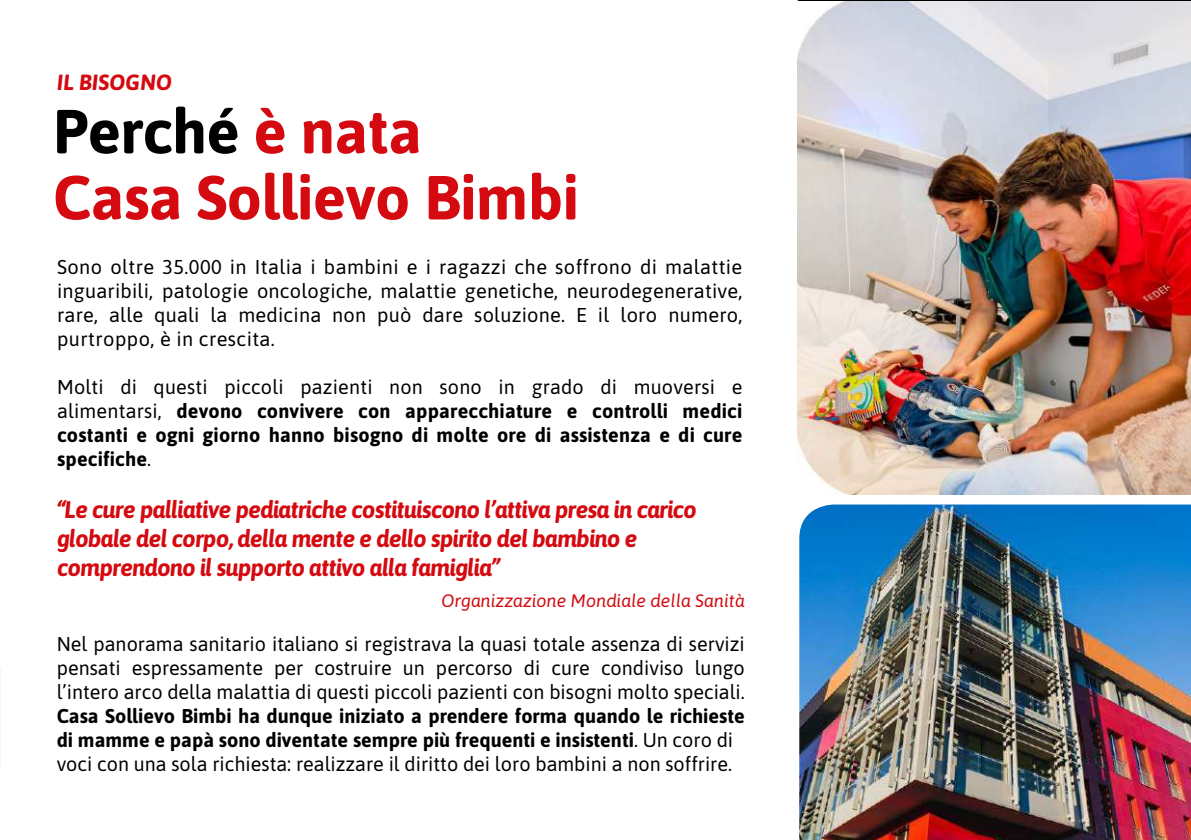
<style>
.page{position:relative;width:1191px;height:840px;background:#fff}
.page>*{position:absolute;margin:0;border:0;box-sizing:border-box;transform-origin:0 0}
.t1{font:700 62px/66px "Asap";letter-spacing:-.01em;color:#d40a10}
.t2{font:italic 700 24px/28.8px "Asap";letter-spacing:-.03em;color:#d40a10}
.t3{font:italic 700 22px "Asap";color:#d40a10}
.t4{font:20px/24px "Asap";letter-spacing:.005em;color:#000;text-align:justify}
.t5{font:700 20px/24px "Asap";color:#000}
.t6{font:italic 18px "Asap";color:#d40a10}
.s1{color:#000}
.s2{font-weight:400}
</style>
<div class="page">
<img style="left:799px;top:504px;width:392px;height:335px">
<img style="left:797px;top:1px;width:393px;height:493px">
<p class="t3" style="left:57px;top:73px;width:117px">IL BISOGNO</p>
<h1 class="t1" style="left:53px;top:103px;width:527px"><span class="s1">Perché</span> è nata<br>Casa Sollievo Bimbi</h1>
<p class="t4" style="left:57px;top:256px;width:687px">Sono oltre 35.000 in Italia i bambini e i ragazzi che soffrono di malattie inguaribili, patologie oncologiche, malattie genetiche, neurodegenerative, rare, alle quali la medicina non può dare soluzione. E il loro numero, purtroppo, è in crescita.</p>
<p class="t5" style="left:57px;top:376px;width:687px;text-align:justify"><span class="s2">Molti di questi piccoli pazienti non sono in grado di muoversi e alimentarsi,</span> devono convivere con apparecchiature e controlli medici costanti e ogni giorno hanno bisogno di molte ore di assistenza e di cure specifiche<span class="s2">.</span></p>
<p class="t2" style="left:57px;top:496px;width:641px">“Le cure palliative pediatriche costituiscono l’attiva presa in carico globale del corpo, della mente e dello spirito del bambino e comprendono il supporto attivo alla famiglia”</p>
<p class="t6" style="left:441px;top:592px;width:305px">Organizzazione Mondiale della Sanità</p>
<p class="t4" style="left:57px;top:632px;width:689px">Nel panorama sanitario italiano si registrava la quasi totale assenza di servizi pensati espressamente per costruire un percorso di cure condiviso lungo l’intero arco della malattia di questi piccoli pazienti con bisogni molto speciali.</p>
<p class="t5" style="left:57px;top:705px;width:689px">Casa Sollievo Bimbi ha dunque iniziato a prendere forma quando le richieste di mamme e papà sono diventate sempre più frequenti e insistenti<span class="s2">. Un coro di voci con una sola richiesta: realizzare il diritto dei loro bambini a non soffrire.</span></p>
</div>
